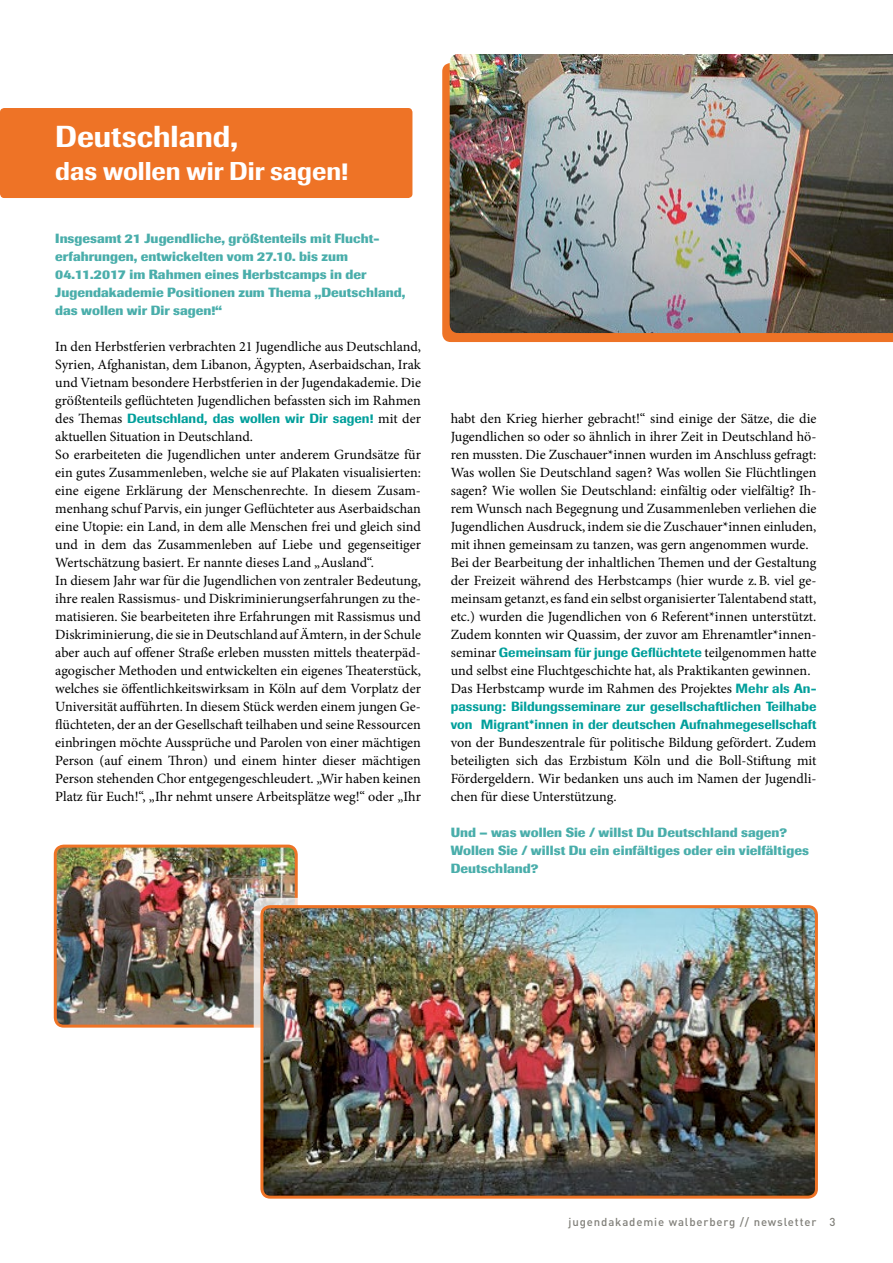
<style>
.page{position:relative;width:893px;height:1263px;background:#fff}
.page>*{position:absolute;margin:0;border:0;box-sizing:border-box;transform-origin:0 0}
.t1{font:500 30px "Supersonic BSK";color:#fff}
.t2{font:500 25.5px "Supersonic BSK";color:#fff}
.t3{font:14.1px/18px "Minion Pro";color:#000}
.t4{font:700 13.2px/18px "Supersonic BSK";color:#4aaeab}
.t5{font:500 13.2px/18px "Supersonic BSK";color:#009f9b}
.t6{font:500 11.4px "DIN";letter-spacing:.075em;color:#81807a}
.s1{font-family:"Minion Pro";font-weight:400;font-size:14.1px;color:#000}
.s2{font-family:"Supersonic BSK";font-weight:500;font-size:13.2px;color:#009f9b}
</style>
<div class="page">
<div style="left:0;top:108px;width:412px;height:90px;background:#ee7326;border-radius:4px"></div>
<svg style="left:442px;top:63px;width:451px;height:279px;background:#eb7429"></svg>
<img style="left:450px;top:54px;width:443px;height:279px">
<img style="left:55px;top:846px;width:240px;height:178px">
<div style="left:54px;top:845px;width:244px;height:183px;border:3px solid #ee7326;border-radius:9px"></div>
<svg style="left:254px;top:898px;width:554px;height:290px"></svg>
<img style="left:264px;top:909px;width:550px;height:286px">
<div style="left:260px;top:905px;width:558px;height:294px;border:3px solid #ee7326;border-radius:8px"></div>
<h1 class="t1" style="left:55px;top:119px;width:184px">Deutschland,</h1>
<h2 class="t2" style="left:55px;top:156px;width:294px">das wollen wir Dir sagen!</h2>
<p class="t4" style="left:55px;top:229px;width:351px">Insgesamt 21 Jugendliche, größtenteils mit Flucht&shy;erfahrungen, entwickelten vom 27.10. bis zum 04.11.2017 im Rahmen eines Herbstcamps in der Jugendakademie Positionen zum Thema „Deutschland, das wollen wir Dir sagen!“</p>
<p class="t3" style="left:55px;top:338px;width:367px;text-align:justify">In den Herbstferien verbrachten 21 Jugendliche aus Deutschland, Syrien, Afghanistan, dem Libanon, Ägypten, Aserbaidschan, Irak und Vietnam besondere Herbstferien in der Jugendakademie. Die größtenteils geflüchteten Jugendlichen befassten sich im Rahmen</p>
<p class="t5" style="left:55px;top:409px;width:367px"><span class="s1">des Themas</span> Deutschland, das wollen wir Dir sagen! <span class="s1">mit der</span></p>
<p class="t3" style="left:55px;top:428px;width:367px">aktuellen Situation in Deutschland.<br>So erarbeiteten die Jugendlichen unter anderem Grundsätze für ein gutes Zusammenleben, welche sie auf Plakaten visualisierten: eine eigene Erklärung der Menschenrechte. In diesem Zusam&shy;menhang schuf Parvis, ein junger Geflüchteter aus Aserbaidschan eine Utopie: ein Land, in dem alle Menschen frei und gleich sind und in dem das Zusammenleben auf Liebe und gegenseitiger Wertschätzung basiert. Er nannte dieses Land „Ausland“.<br>In diesem Jahr war für die Jugendlichen von zentraler Bedeutung, ihre realen Rassismus- und Diskriminierungserfahrungen zu the&shy;matisieren. Sie bearbeiteten ihre Erfahrungen mit Rassismus und Diskriminierung, die sie in Deutschland auf Ämtern, in der Schule aber auch auf offener Straße erleben mussten mittels theaterpäd&shy;agogischer Methoden und entwickelten ein eigenes Theaterstück, welches sie öffentlichkeitswirksam in Köln auf dem Vorplatz der Universität aufführten. In diesem Stück werden einem jungen Ge&shy;flüchteten, der an der Gesellschaft teilhaben und seine Ressourcen einbringen möchte Aussprüche und Parolen von einer mächtigen Person (auf einem Thron) und einem hinter dieser mächtigen Person stehenden Chor entgegengeschleudert. „Wir haben keinen Platz für Euch!“, „Ihr nehmt unsere Arbeitsplätze weg!“ oder „Ihr</p>
<p class="t3" style="left:451px;top:410px;width:367px">habt den Krieg hierher gebracht!“ sind einige der Sätze, die die Jugendlichen so oder so ähnlich in ihrer Zeit in Deutschland hö&shy;ren mussten. Die Zuschauer*innen wurden im Anschluss gefragt:<br>Was wollen Sie Deutschland sagen? Was wollen Sie Flüchtlingen sagen? Wie wollen Sie Deutschland: einfältig oder vielfältig? Ih&shy;rem Wunsch nach Begegnung und Zusammenleben verliehen die Jugendlichen Ausdruck, indem sie die Zuschauer*innen einluden, mit ihnen gemeinsam zu tanzen, was gern angenommen wurde.<br>Bei der Bearbeitung der inhaltlichen Themen und der Gestaltung der Freizeit während des Herbstcamps (hier wurde z.B. viel ge&shy;meinsam getanzt, es fand ein selbst organisierter Talentabend statt, etc.) wurden die Jugendlichen von 6 Referent*innen unterstützt.<br>Zudem konnten wir Quassim, der zuvor am Ehrenamtler*innen-</p>
<p class="t5" style="left:451px;top:643px;width:367px"><span class="s1">seminar</span> Gemeinsam für junge Geflüchtete <span class="s1">teilgenommen hatte</span></p>
<p class="t3" style="left:451px;top:662px;width:367px">und selbst eine Fluchtgeschichte hat, als Praktikanten gewinnen.<br>Das Herbstcamp wurde im Rahmen des Projektes <span class="s2">Mehr als An-</span></p>
<p class="t5" style="left:451px;top:697px;width:367px">passung: Bildungsseminare zur gesellschaftlichen Teilhabe von Migrant*innen in der deutschen Aufnahmegesellschaft</p>
<p class="t3" style="left:451px;top:734px;width:367px;text-align:justify">von der Bundeszentrale für politische Bildung gefördert. Zudem beteiligten sich das Erzbistum Köln und die Boll-Stiftung mit Fördergeldern. Wir bedanken uns auch im Namen der Jugendli&shy;chen für diese Unterstützung.</p>
<p class="t4" style="left:451px;top:823px;width:360px">Und – was wollen Sie / willst Du Deutschland sagen?<br>Wollen Sie / willst Du ein einfältiges oder ein vielfältiges<br>Deutschland?</p>
<p class="t6" style="left:569px;top:1214px;width:268px">jugendakademie walberberg // newsletter 3</p>
</div>
